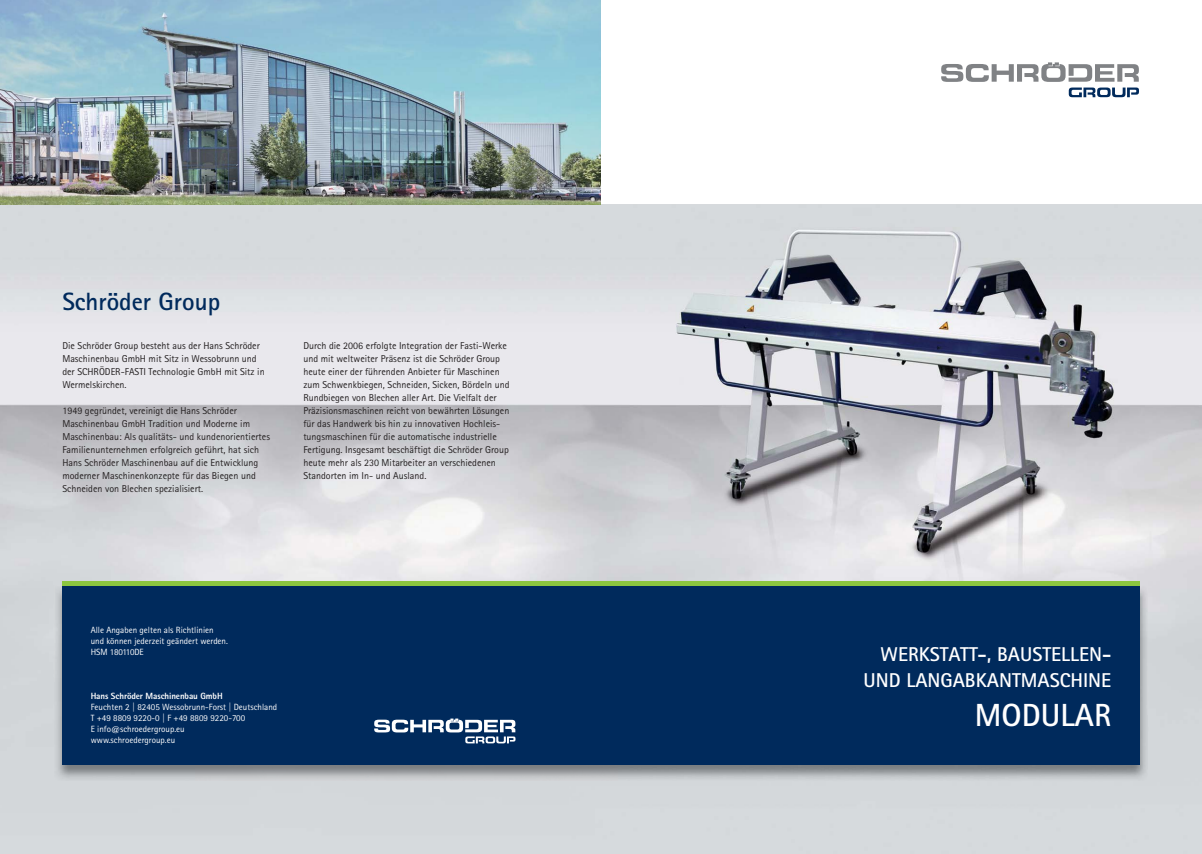
<style>
.page{position:relative;width:1202px;height:854px;background:#fff}
.page>*{position:absolute;margin:0;border:0;box-sizing:border-box;transform-origin:0 0}
.t1{font:700 32px "Agfa Rotis Sans Serif";color:#fff}
.t2{font:700 25px "Agfa Rotis Sans Serif";color:#002a5c}
.t3{font:700 20px/26px "Agfa Rotis Sans Serif";color:#fff;text-align:right}
.t4{font:10px/13px "Agfa Rotis Sans Serif";color:#231f20}
.t5{font:9px/11px "Agfa Rotis Sans Serif";color:#fff}
.t6{font:800 9px "Agfa Rotis Sans Serif";letter-spacing:-.01em;color:#fff}
</style>
<div class="page">
<img style="left:0;top:204px;width:1202px;height:649px">
<svg style="left:941px;top:62px;width:198px;height:35px"></svg>
<div style="left:62px;top:581px;width:1078px;height:5px;background:#8cc63f"></div>
<img style="left:54px;top:585px;width:1094px;height:195px">
<img style="left:62px;top:585px;width:1078px;height:1px">
<div style="left:62px;top:586px;width:1078px;height:179px;background:#002a5c"></div>
<svg style="left:374px;top:718px;width:142px;height:25px"></svg>
<img style="left:0;top:0;width:601px;height:204px">
<h2 class="t2" style="left:62px;top:292px;width:159px">Schröder Group</h2>
<p class="t4" style="left:62px;top:339px;width:204px">Die Schröder Group besteht aus der Hans Schröder Maschinenbau GmbH mit Sitz in Wessobrunn und der SCHRÖDER-FASTI Technologie GmbH mit Sitz in Wermelskirchen.</p>
<p class="t4" style="left:62px;top:404px;width:209px">1949 gegründet, vereinigt die Hans Schröder Maschinenbau GmbH Tradition und Moderne im Maschinenbau: Als qualitäts- und kundenorientiertes Familienunternehmen erfolgreich geführt, hat sich Hans Schröder Maschinenbau auf die Entwicklung moderner Maschinenkonzepte für das Biegen und Schneiden von Blechen spezialisiert.</p>
<p class="t4" style="left:303px;top:339px;width:208px">Durch die 2006 erfolgte Integration der Fasti-Werke und mit weltweiter Präsenz ist die Schröder Group heute einer der führenden Anbieter für Maschinen zum Schwenkbiegen, Schneiden, Sicken, Bördeln und Rundbiegen von Blechen aller Art. Die Vielfalt der Präzisionsmaschinen reicht von bewährten Lösungen für das Handwerk bis hin zu innovativen Hochleis&shy;tungsmaschinen für die automatische industrielle Fertigung. Insgesamt beschäftigt die Schröder Group heute mehr als 230 Mitarbeiter an verschiedenen Standorten im In- und Ausland.</p>
<p class="t5" style="left:91px;top:625px;width:139px">Alle Angaben gelten als Richtlinien und können jederzeit geändert werden.<br>HSM 180110DE</p>
<p class="t6" style="left:91px;top:690px;width:133px">Hans Schröder Maschinenbau GmbH</p>
<p class="t5" style="left:91px;top:702px;width:188px">Feuchten 2 | 82405 Wessobrunn-Forst | Deutschland T +49 8809 9220-0 | F +49 8809 9220-700<br>E info@schroedergroup.eu<br>www.schroedergroup.eu</p>
<h3 class="t3" style="left:863px;top:643px;width:249px">WERKSTATT-, BAUSTELLEN-<br>UND LANGABKANTMASCHINE</h3>
<h1 class="t1" style="left:975px;top:703px;width:138px">MODULAR</h1>
</div>
